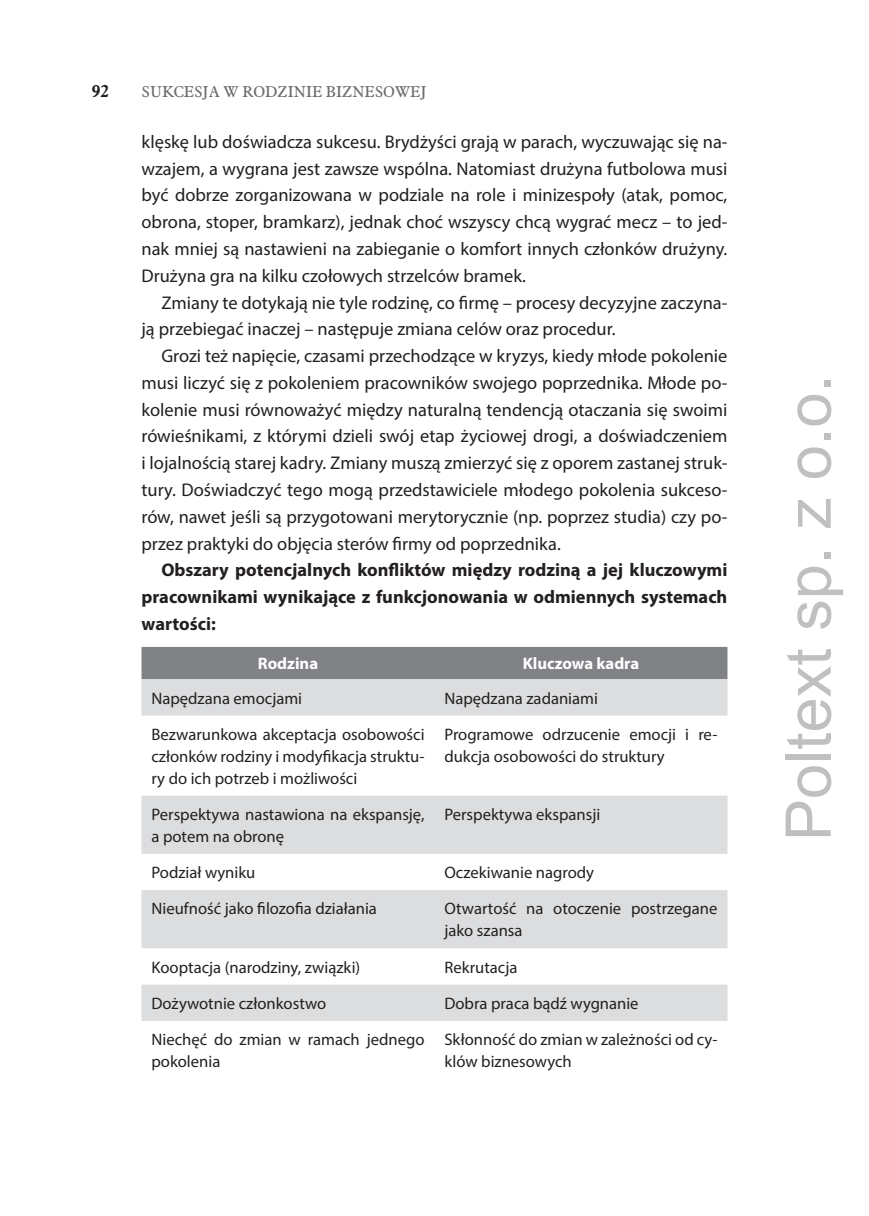
<style>
.page{position:relative;width:869px;height:1216px;background:#fff}
.page>*{position:absolute;margin:0;border:0;box-sizing:border-box;transform-origin:0 0}
.t1{font:63px "Arial";color:rgb(0 0 0/.25)}
.t2{font:18.38px/26.8px "Myriad Pro";color:#231f20;text-align:justify}
.t3{font:700 18.38px/26.8px "Myriad Pro";color:#231f20;text-align:justify}
.t4{font:16.62px/21.9px "Myriad Pro";color:#231f20}
.t5{font:700 16.62px "Myriad Pro";color:#fff}
.t6{font:700 15.75px "Aldine 721 PL";color:#231f20}
.t7{font:14px "Aldine 721 PL";color:#6c6d70}
</style>
<div class="page">
<div style="left:141px;top:647px;width:586px;height:32px;background:#808285"></div>
<svg style="left:141px;top:679px;width:586px;height:341px;fill:#dcdddf"></svg>
<p class="t6" style="left:92px;top:84px;width:19px">92</p>
<p class="t7" style="left:141px;top:86px;width:286px">SUKCESJA W RODZINIE BIZNESOWEJ</p>
<p class="t2" style="left:141px;top:130px;width:587px">klęskę lub doświadcza sukcesu. Brydżyści grają w parach, wyczuwając się na&shy;wzajem, a wygrana jest zawsze wspólna. Natomiast drużyna futbolowa musi być dobrze zorganizowana w podziale na role i minizespoły (atak, pomoc, obrona, stoper, bramkarz), jednak choć wszyscy chcą wygrać mecz – to jed&shy;nak mniej są nastawieni na zabieganie o komfort innych członków drużyny.<br>Drużyna gra na kilku czołowych strzelców bramek.</p>
<p class="t2" style="left:141px;top:290px;width:587px;text-indent:20px">Zmiany te dotykają nie tyle rodzinę, co firmę – procesy decyzyjne zaczyna&shy;ją przebiegać inaczej – następuje zmiana celów oraz procedur.</p>
<p class="t2" style="left:141px;top:344px;width:587px;text-indent:20px">Grozi też napięcie, czasami przechodzące w kryzys, kiedy młode pokolenie musi liczyć się z pokoleniem pracowników swojego poprzednika. Młode po&shy;kolenie musi równoważyć między naturalną tendencją otaczania się swoimi rówieśnikami, z którymi dzieli swój etap życiowej drogi, a doświadczeniem i lojalnością starej kadry. Zmiany muszą zmierzyć się z oporem zastanej struk&shy;tury. Doświadczyć tego mogą przedstawiciele młodego pokolenia sukceso&shy;rów, nawet jeśli są przygotowani merytorycznie (np. poprzez studia) czy po&shy;przez praktyki do objęcia sterów firmy od poprzednika.</p>
<p class="t3" style="left:141px;top:558px;width:587px;text-indent:20px">Obszary potencjalnych konfliktów między rodziną a jej kluczowymi pracownikami wynikające z funkcjonowania w odmiennych systemach wartości:</p>
<p class="t5" style="left:258px;top:657px;width:62px">Rodzina</p>
<p class="t5" style="left:522px;top:657px;width:118px">Kluczowa kadra</p>
<p class="t4" style="left:151px;top:688px;width:152px">Napędzana emocjami</p>
<p class="t4" style="left:444px;top:688px;width:155px">Napędzana zadaniami</p>
<p class="t4" style="left:151px;top:724px;width:274px;text-align:justify">Bezwarunkowa akceptacja osobowości członków rodziny i modyfikacja struktu&shy;ry do ich potrzeb i możliwości</p>
<p class="t4" style="left:444px;top:724px;width:274px">Programowe odrzucenie emocji i re&shy;dukcja osobowości do struktury</p>
<p class="t4" style="left:151px;top:804px;width:274px">Perspektywa nastawiona na ekspansję, a potem na obronę</p>
<p class="t4" style="left:444px;top:804px;width:157px">Perspektywa ekspansji</p>
<p class="t4" style="left:151px;top:863px;width:105px">Podział wyniku</p>
<p class="t4" style="left:444px;top:863px;width:151px">Oczekiwanie nagrody</p>
<p class="t4" style="left:151px;top:899px;width:227px">Nieufność jako filozofia działania</p>
<p class="t4" style="left:444px;top:899px;width:274px">Otwartość na otoczenie postrzegane jako szansa</p>
<p class="t4" style="left:151px;top:957px;width:210px">Kooptacja (narodziny, związki)</p>
<p class="t4" style="left:444px;top:957px;width:74px">Rekrutacja</p>
<p class="t4" style="left:151px;top:993px;width:176px">Dożywotnie członkostwo</p>
<p class="t4" style="left:444px;top:993px;width:196px">Dobra praca bądź wygnanie</p>
<p class="t4" style="left:151px;top:1030px;width:274px">Niechęć do zmian w ramach jednego pokolenia</p>
<p class="t4" style="left:444px;top:1030px;width:274px">Skłonność do zmian w zależności od cy&shy;klów biznesowych</p>
<h1 class="t1" style="left:766px;top:841px;width:467px;rotate:-90deg">Poltext sp. z o.o.</h1>
</div>
